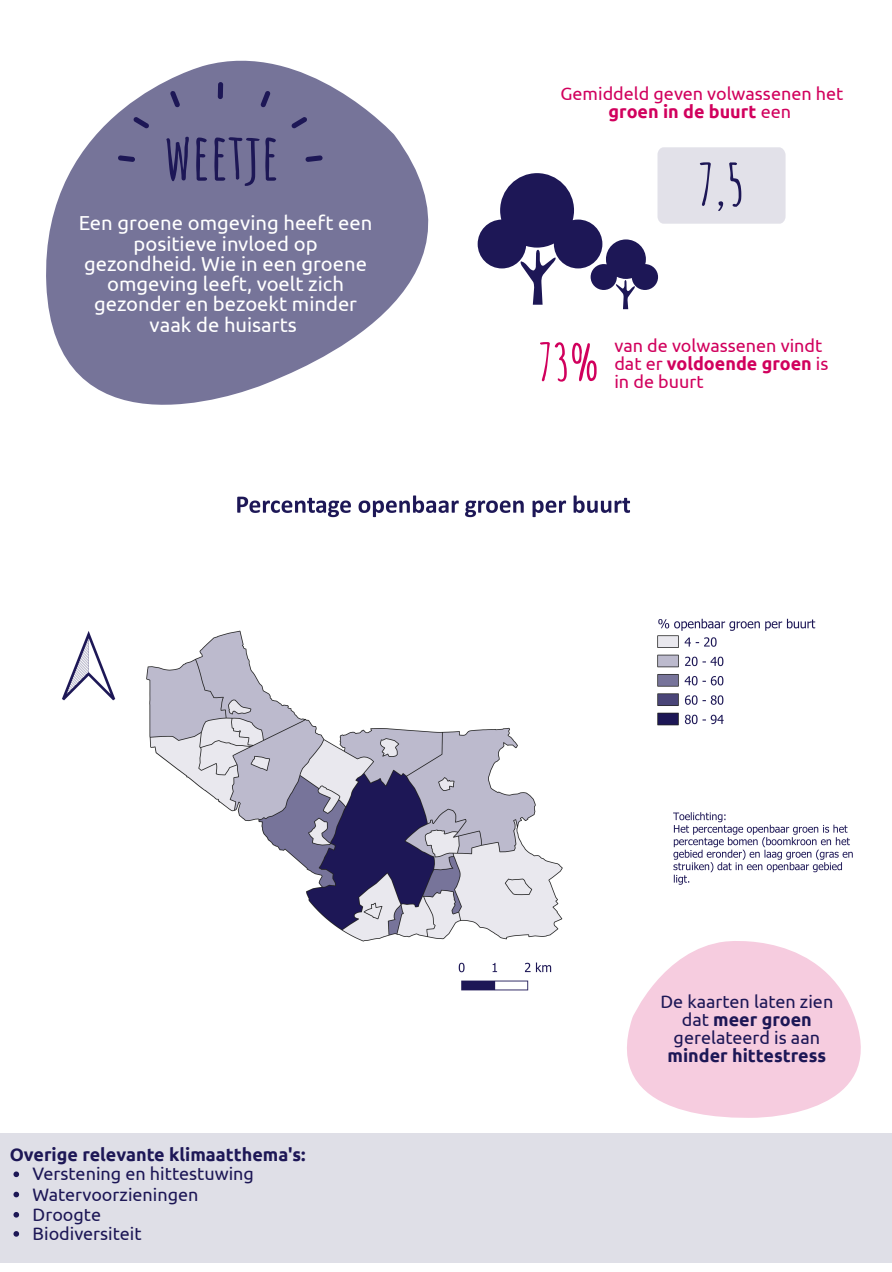
<style>
.page{position:relative;width:892px;height:1272px;background:#fff}
.page>*{position:absolute;margin:0;border:0;box-sizing:border-box;transform-origin:0 0}
.t1{font:700 64.15px "Amatic SC";color:#1d1756}
.t2{font:700 56.2px "Amatic SC";color:#1d1756}
.t3{font:700 50.55px "Amatic SC";color:#d1005d}
.t4{font:20.25px/20.2px "Ubuntu";color:#fff;text-align:center}
.t5{font:18px/20.2px "Ubuntu";color:#1d1756}
.t6{font:18px/18px "Ubuntu";color:#d1005d;text-align:center}
.t7{font:700 18px "Ubuntu";color:#1d1756}
.t8{font:700 18px "Ubuntu";color:#d1005d}
.s1{font-weight:700}
.s2{font-weight:400}
</style>
<div class="page">
<img style="left:62px;top:495px;width:791px;height:496px">
<div style="left:0;top:1133px;width:891px;height:129px;background:#dfdfe7"></div>
<svg style="left:13px;top:1171px;width:6px;height:6px"></svg>
<svg style="left:13px;top:1191px;width:6px;height:6px"></svg>
<svg style="left:13px;top:1212px;width:6px;height:5px"></svg>
<svg style="left:13px;top:1231px;width:6px;height:5px"></svg>
<svg style="left:46px;top:60px;width:432px;height:345px;fill:#767499"></svg>
<svg style="left:118px;top:82px;width:205px;height:80px"></svg>
<svg style="left:549px;top:892px;width:312px;height:226px"></svg>
<svg style="left:478px;top:147px;width:308px;height:162px"></svg>
<div style="left:274px;top:524px;width:317px;height:39px;background:#fff"></div>
<p class="t1" style="left:164px;top:115px;width:116px">WEETJE</p>
<p class="t4" style="left:79px;top:213px;width:295px">Een groene omgeving heeft een</p>
<p class="t4" style="left:84px;top:233px;width:284px">positieve invloed op gezondheid. Wie in een groene omgeving leeft, voelt zich</p>
<p class="t4" style="left:94px;top:294px;width:265px">gezonder en bezoekt minder</p>
<p class="t4" style="left:150px;top:314px;width:149px">vaak de huisarts</p>
<p class="t6" style="left:560px;top:84px;width:284px">Gemiddeld geven volwassenen het <span class="s1">groen in de buurt</span> een</p>
<p class="t2" style="left:698px;top:149px;width:48px">7,5</p>
<p class="t3" style="left:538px;top:330px;width:63px">73%</p>
<p class="t6" style="left:614px;top:336px;width:209px">van de volwassenen vindt</p>
<p class="t8" style="left:614px;top:353px;width:216px"><span class="s2">dat er</span> voldoende groen <span class="s2">is</span></p>
<p class="t6" style="left:614px;top:372px;width:91px">in de buurt</p>
<p class="t7" style="left:10px;top:1144px;width:297px">Overige relevante klimaatthema's:</p>
<p class="t5" style="left:33px;top:1163px;width:223px">Verstening en hittestuwing<br>Watervoorzieningen</p>
<p class="t5" style="left:33px;top:1204px;width:70px">Droogte</p>
<p class="t5" style="left:33px;top:1223px;width:111px">Biodiversiteit</p>
<p class="t5" style="left:660px;top:991px;width:174px">De kaarten laten zien</p>
<p class="t5" style="left:674px;top:1010px;width:148px;line-height:18px;text-align:center">dat <span class="s1">meer groen </span>gerelateerd is aan</p>
<p class="t7" style="left:668px;top:1045px;width:160px">minder hittestress</p>
</div>
